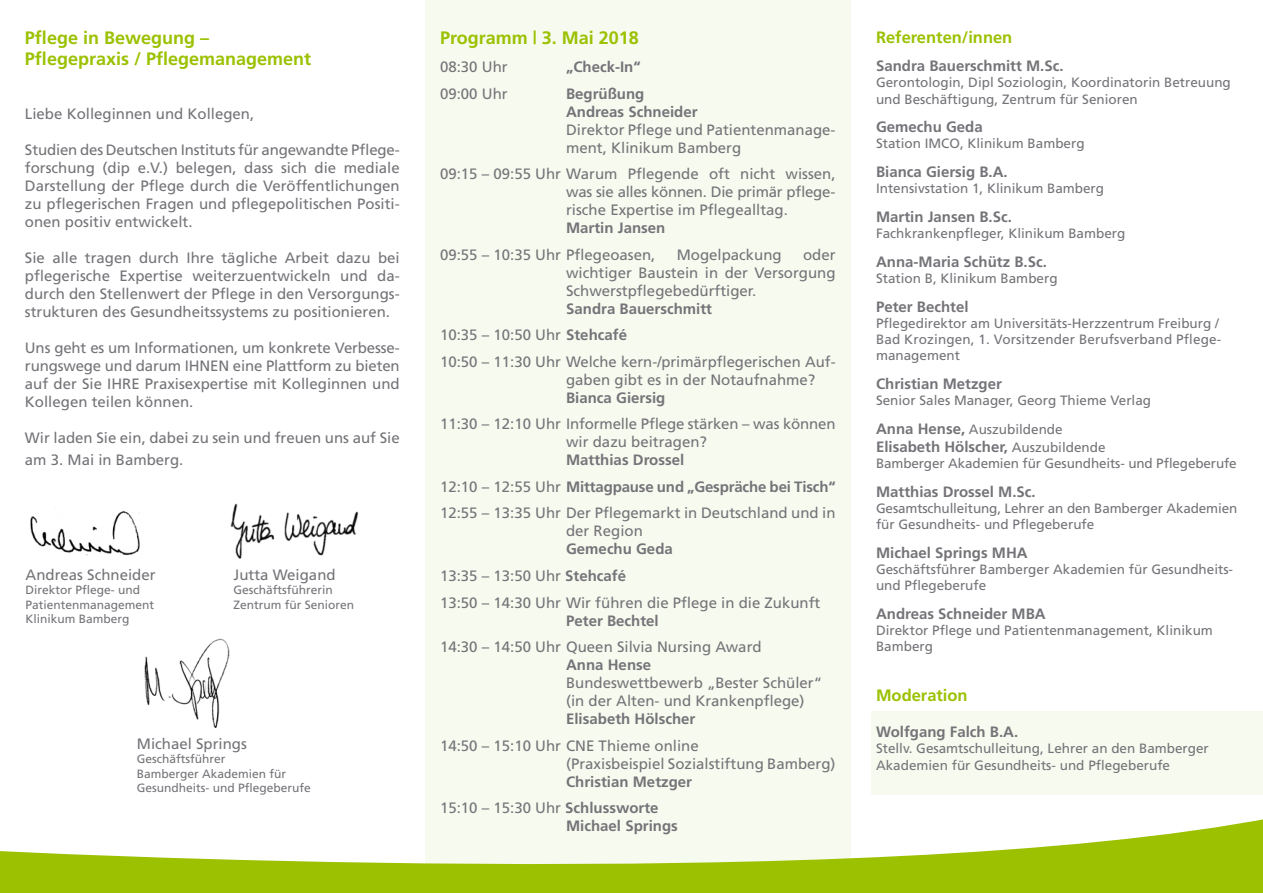
<style>
.page{position:relative;width:1263px;height:893px;background:#fff}
.page>*{position:absolute;margin:0;border:0;box-sizing:border-box;transform-origin:0 0}
.t1{font:700 18px/21.6px "Frutiger";color:#9bc100}
.t2{font:700 16.5px "Frutiger";color:#9bc100}
.t3{font:15px/18px "Frutiger";color:#757378}
.t4{font:700 15px/18px "Frutiger";color:#757378}
.t5{font:13.5px/16.2px "Frutiger";color:#757378}
.t6{font:12px/14.4px "Frutiger";color:#757378}
.s1{font-weight:700}
.s2{font-weight:400}
.s3{font-weight:700;font-size:15px}
.s4{font-weight:400;font-size:13.5px}
</style>
<div class="page">
<div style="left:425px;top:0;width:425px;height:883px;background:#f6faef"></div>
<div style="left:872px;top:711px;width:391px;height:84px;background:#f6faef"></div>
<svg style="left:0;top:817px;width:1263px;height:76px"></svg>
<img style="left:30px;top:510px;width:110px;height:46px">
<img style="left:144px;top:638px;width:86px;height:89px">
<img style="left:230px;top:503px;width:129px;height:56px">
<p class="t1" style="left:25px;top:27px;width:288px">Pflege in Bewegung –<br>Pflegepraxis / Pflegemanagement</p>
<p class="t3" style="left:25px;top:105px;width:231px">Liebe Kolleginnen und Kollegen,</p>
<p class="t3" style="left:25px;top:141px;width:376px;text-align:justify">Studien des Deutschen Instituts für angewandte Pflege&shy;forschung (dip e.V.) belegen, dass sich die mediale Darstellung der Pflege durch die Veröffentlichungen zu pflegerischen Fragen und pflegepolitischen Positi&shy;onen positiv entwickelt.</p>
<p class="t3" style="left:25px;top:249px;width:376px;text-align:justify">Sie alle tragen durch Ihre tägliche Arbeit dazu bei pflegerische Expertise weiterzuentwickeln und da&shy;durch den Stellenwert der Pflege in den Versorgungs&shy;strukturen des Gesundheitssystems zu positionieren.</p>
<p class="t3" style="left:25px;top:339px;width:376px;text-align:justify">Uns geht es um Informationen, um konkrete Verbesse&shy;rungswege und darum IHNEN eine Plattform zu bieten auf der Sie IHRE Praxisexpertise mit Kolleginnen und Kollegen teilen können.</p>
<p class="t3" style="left:25px;top:427px;width:376px;line-height:21.6px">Wir laden Sie ein, dabei zu sein und freuen uns auf Sie am 3. Mai in Bamberg.</p>
<p class="t3" style="left:26px;top:566px;width:132px">Andreas Schneider</p>
<p class="t6" style="left:26px;top:583px;width:130px">Direktor Pflege- und<br>Patientenmanagement<br>Klinikum Bamberg</p>
<p class="t3" style="left:234px;top:566px;width:104px">Jutta Weigand</p>
<p class="t6" style="left:234px;top:583px;width:122px">Geschäftsführerin<br>Zentrum für Senioren</p>
<p class="t3" style="left:137px;top:734px;width:112px">Michael Springs</p>
<p class="t6" style="left:137px;top:752px;width:176px">Geschäftsführer<br>Bamberger Akademien für<br>Gesundheits- und Pflegeberufe</p>
<p class="t1" style="left:440px;top:27px;width:200px">Programm | 3. Mai 2018</p>
<p class="t3" style="left:440px;top:58px;width:69px">08:30 Uhr</p>
<p class="t4" style="left:566px;top:58px;width:76px">„Check-In“</p>
<p class="t3" style="left:440px;top:85px;width:69px">09:00 Uhr</p>
<p class="t4" style="left:566px;top:85px;width:133px">Begrüßung<br>Andreas Schneider</p>
<p class="t3" style="left:566px;top:121px;width:271px">Direktor Pflege und Patientenmanage&shy;ment, Klinikum Bamberg</p>
<p class="t3" style="left:566px;top:165px;width:271px;text-align:justify;text-indent:-126px">09:15 – 09:55 Uhr Warum Pflegende oft nicht wissen, was sie alles können. Die primär pflege&shy;rische Expertise im Pflegealltag.</p>
<p class="t4" style="left:566px;top:219px;width:101px">Martin Jansen</p>
<p class="t3" style="left:440px;top:246px;width:217px">09:55 – 10:35 Uhr Pflegeoasen,</p>
<p class="t3" style="left:677px;top:246px;width:107px">Mogelpackung</p>
<p class="t3" style="left:566px;top:246px;width:271px;text-align:justify;text-indent:237px">oder wichtiger Baustein in der Versorgung Schwerstpflegebedürftiger.</p>
<p class="t3" style="left:440px;top:295px;width:396px;line-height:26.5px;text-indent:126px"><span class="s1">Sandra Bauerschmitt<br></span>10:35 – 10:50 Uhr <span class="s1">Stehcafé<br></span>10:50 – 11:30 Uhr Welche kern-/primärpflegerischen Auf-</p>
<p class="t3" style="left:566px;top:371px;width:251px">gaben gibt es in der Notaufnahme?</p>
<p class="t4" style="left:566px;top:389px;width:101px">Bianca Giersig</p>
<p class="t3" style="left:440px;top:415px;width:397px;text-align:center">11:30 – 12:10 Uhr Informelle Pflege stärken – was können wir dazu beitragen?</p>
<p class="t3" style="left:440px;top:447px;width:397px;line-height:26.5px;text-indent:126px"><span class="s1">Matthias Drossel<br></span>12:10 – 12:55 Uhr <span class="s1">Mittagpause und „Gespräche bei Tisch“<br></span>12:55 – 13:35 Uhr Der Pflegemarkt in Deutschland und in</p>
<p class="t3" style="left:566px;top:522px;width:78px">der Region</p>
<p class="t3" style="left:440px;top:536px;width:382px;line-height:26.5px;text-indent:126px"><span class="s1">Gemechu Geda<br></span>13:35 – 13:50 Uhr <span class="s1">Stehcafé<br></span>13:50 – 14:30 Uhr Wir führen die Pflege in die Zukunft</p>
<p class="t4" style="left:566px;top:611px;width:94px">Peter Bechtel</p>
<p class="t3" style="left:440px;top:638px;width:323px">14:30 – 14:50 Uhr Queen Silvia Nursing Award</p>
<p class="t4" style="left:566px;top:656px;width:87px">Anna Hense</p>
<p class="t3" style="left:566px;top:674px;width:257px">Bundeswettbewerb „Bester Schüler“ (in der Alten- und Krankenpflege)</p>
<p class="t4" style="left:566px;top:710px;width:131px">Elisabeth Hölscher</p>
<p class="t3" style="left:566px;top:736px;width:271px;text-indent:-126px">14:50 – 15:10 Uhr CNE Thieme online<br>(Praxisbeispiel Sozialstiftung Bamberg)</p>
<p class="t4" style="left:440px;top:768px;width:253px;line-height:26.5px;text-indent:126px">Christian Metzger<br><span class="s2">15:10 – 15:30 Uhr</span> Schlussworte</p>
<p class="t4" style="left:566px;top:817px;width:113px">Michael Springs</p>
<p class="t2" style="left:876px;top:27px;width:138px">Referenten/innen</p>
<p class="t4" style="left:876px;top:57px;width:189px">Sandra Bauerschmitt M.Sc.</p>
<p class="t5" style="left:876px;top:75px;width:356px">Gerontologin, Dipl Soziologin, Koordinatorin Betreuung und Beschäftigung, Zentrum für Senioren</p>
<p class="t4" style="left:876px;top:118px;width:108px">Gemechu Geda</p>
<p class="t5" style="left:876px;top:136px;width:210px">Station IMCO, Klinikum Bamberg</p>
<p class="t4" style="left:876px;top:163px;width:133px">Bianca Giersig B.A.</p>
<p class="t5" style="left:876px;top:180px;width:230px">Intensivstation 1, Klinikum Bamberg</p>
<p class="t4" style="left:876px;top:208px;width:137px">Martin Jansen B.Sc.</p>
<p class="t5" style="left:876px;top:225px;width:251px">Fachkrankenpfleger, Klinikum Bamberg</p>
<p class="t4" style="left:876px;top:252px;width:172px">Anna-Maria Schütz B.Sc.</p>
<p class="t5" style="left:876px;top:270px;width:183px">Station B, Klinikum Bamberg</p>
<p class="t4" style="left:876px;top:297px;width:94px">Peter Bechtel</p>
<p class="t5" style="left:876px;top:315px;width:346px;text-align:justify">Pflegedirektor am Universitäts-Herzzentrum Freiburg / Bad Krozingen, 1. Vorsitzender Berufsverband Pflege&shy;management</p>
<p class="t4" style="left:876px;top:374px;width:127px">Christian Metzger</p>
<p class="t5" style="left:876px;top:386px;width:277px;line-height:28.7px">Senior Sales Manager, Georg Thieme Verlag<br><span class="s3">Anna Hense,</span> Auszubildende</p>
<p class="t4" style="left:876px;top:437px;width:231px">Elisabeth Hölscher, <span class="s4">Auszubildende</span></p>
<p class="t5" style="left:876px;top:455px;width:362px">Bamberger Akademien für Gesundheits- und Pflegeberufe</p>
<p class="t4" style="left:876px;top:482px;width:161px">Matthias Drossel M.Sc.</p>
<p class="t5" style="left:876px;top:500px;width:363px">Gesamtschulleitung, Lehrer an den Bamberger Akademien für Gesundheits- und Pflegeberufe</p>
<p class="t4" style="left:876px;top:543px;width:153px">Michael Springs MHA</p>
<p class="t5" style="left:876px;top:561px;width:359px">Geschäftsführer Bamberger Akademien für Gesundheits&shy;und Pflegeberufe</p>
<p class="t4" style="left:876px;top:604px;width:171px">Andreas Schneider MBA</p>
<p class="t5" style="left:876px;top:622px;width:338px">Direktor Pflege und Patientenmanagement, Klinikum<br>Bamberg</p>
<p class="t2" style="left:876px;top:686px;width:93px">Moderation</p>
<p class="t4" style="left:876px;top:723px;width:144px">Wolfgang Falch B.A.</p>
<p class="t5" style="left:876px;top:740px;width:334px">Stellv. Gesamtschulleitung, Lehrer an den Bamberger<br>Akademien für Gesundheits- und Pflegeberufe</p>
</div>
